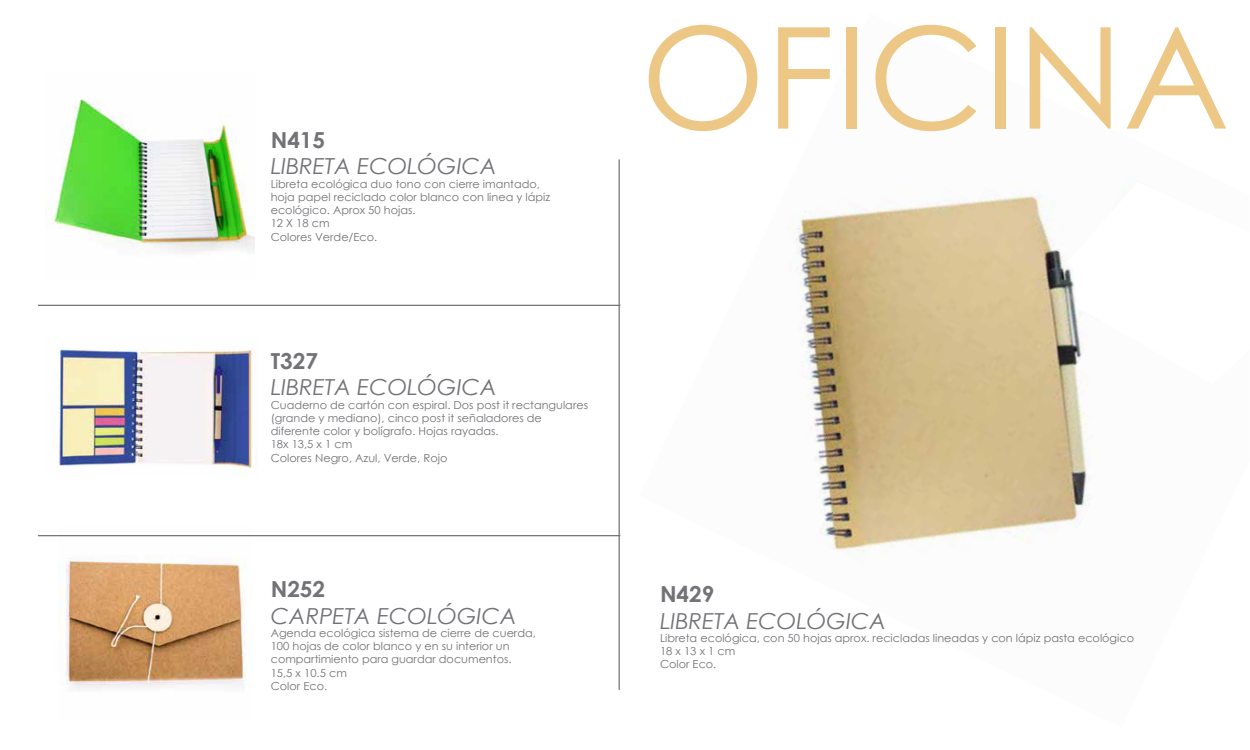
<style>
.page{position:relative;width:1250px;height:750px;background:#fff}
.page>*{position:absolute;margin:0;border:0;box-sizing:border-box;transform-origin:0 0}
.t1{font:141px "Century Gothic";color:#edc785}
.t2{font:italic 22.12px "Century Gothic";color:#727277}
.t3{font:700 22.12px "Century Gothic";color:#727277}
.t4{font:11px/13.2px "Century Gothic";color:#727277}
</style>
<div class="page">
<img style="left:59px;top:536px;width:193px;height:154px">
<img style="left:45px;top:99px;width:209px;height:153px">
<img style="left:786px;top:182px;width:309px;height:381px">
<svg style="left:1068px;top:182px;width:59px;height:202px"></svg>
<hr style="left:38px;top:535px;width:582px;height:1px;background:#727277">
<hr style="left:38px;top:305px;width:582px;height:1px;background:#727277">
<hr style="left:619px;top:159px;width:1px;height:531px;background:#727277">
<img style="left:54px;top:349px;width:200px;height:121px">
<h2 class="t3" style="left:271px;top:126px;width:56px">N415</h2>
<h2 class="t2" style="left:271px;top:153px;width:228px">LIBRETA ECOLÓGICA</h2>
<p class="t4" style="left:271px;top:177px;width:281px">Libreta ecológica duo tono con cierre imantado, hoja papel reciclado color blanco con linea y lápiz ecológico. Aprox 50 hojas.<br>12 X 18 cm<br>Colores Verde/Eco.</p>
<h2 class="t3" style="left:271px;top:347px;width:49px">T327</h2>
<h2 class="t2" style="left:271px;top:374px;width:228px">LIBRETA ECOLÓGICA</h2>
<p class="t4" style="left:271px;top:398px;width:319px">Cuaderno de cartón con espiral. Dos post it rectangulares (grande y mediano), cinco post it señaladores de diferente color y bolígrafo. Hojas rayadas.<br>18x 13,5 x 1 cm<br>Colores Negro, Azul, Verde, Rojo</p>
<h2 class="t3" style="left:271px;top:575px;width:56px">N252</h2>
<h2 class="t2" style="left:271px;top:602px;width:247px">CARPETA ECOLÓGICA</h2>
<p class="t4" style="left:271px;top:626px;width:267px">Agenda ecológica sistema de cierre de cuerda,<br>100 hojas de color blanco y en su interior un compartimiento para guardar documentos.<br>15,5 x 10.5 cm<br>Color Eco.</p>
<h1 class="t1" style="left:641px;top:-8px;width:590px">OFICINA</h1>
<h2 class="t3" style="left:660px;top:580px;width:56px">N429</h2>
<h2 class="t2" style="left:660px;top:607px;width:228px">LIBRETA ECOLÓGICA</h2>
<p class="t4" style="left:660px;top:631px;width:476px">Libreta ecológica, con 50 hojas aprox. recicladas lineadas y con lápiz pasta ecológico<br>18 x 13 x 1 cm<br>Color Eco.</p>
</div>
